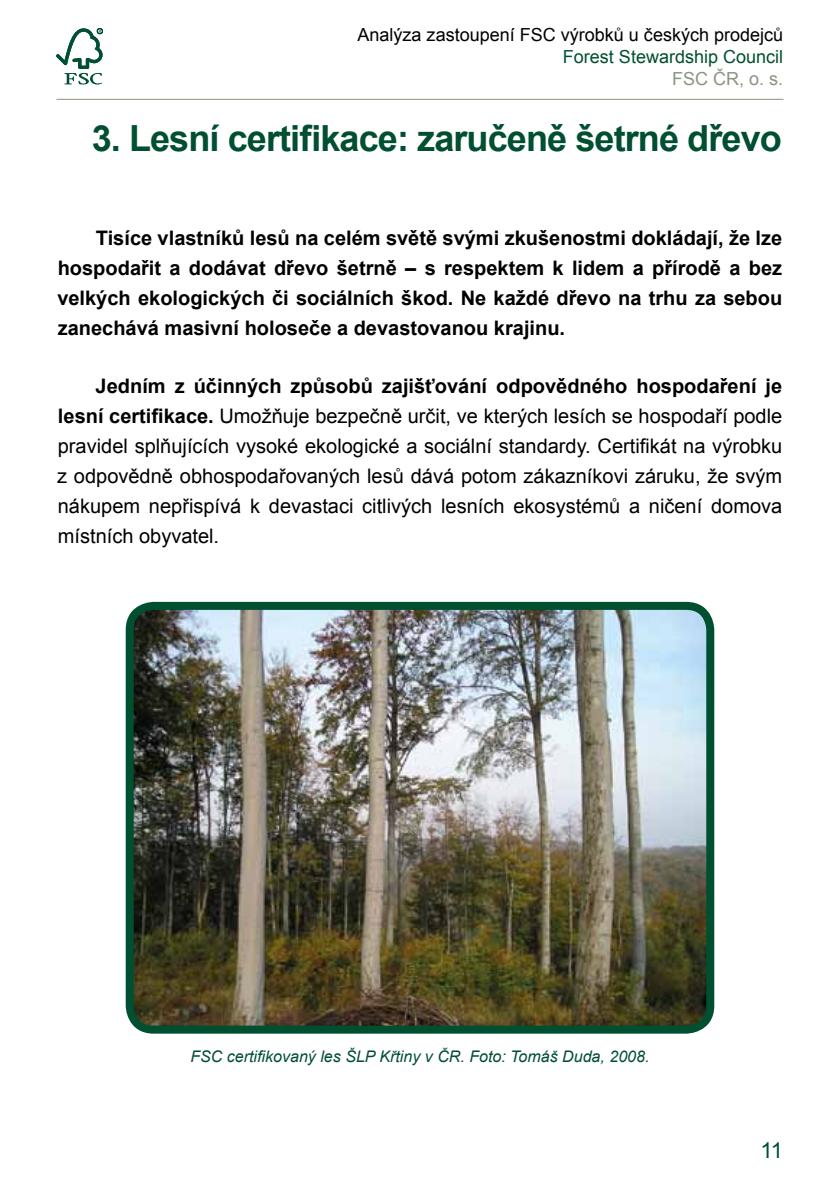
<style>
.page{position:relative;width:840px;height:1191px;background:#fff}
.page>*{position:absolute;margin:0;border:0;box-sizing:border-box;transform-origin:0 0}
.t1{font:700 36px "Arial";letter-spacing:-.025em;color:#004f30}
.t2{font:22px "Arial";color:#004f30}
.t3{font:20px/30px "Arial";color:#000;text-align:justify}
.t4{font:700 20px/30px "Arial";color:#000;text-align:justify}
.t5{font:18px "Arial";color:#000}
.t6{font:18px "Arial";color:#004f30}
.t7{font:18px "Arial";color:#899580}
.t8{font:italic 16px "Arial";color:#004f30}
.s1{font-weight:700}
</style>
<div class="page">
<svg style="left:56px;top:28px;width:47px;height:56px"></svg>
<hr style="left:56px;top:99px;width:727px;height:1px;background:#899580">
<img style="left:135px;top:607px;width:574px;height:422px">
<div style="left:126px;top:602px;width:587px;height:431px;border:8px solid #004f30;border-radius:24px"></div>
<p class="t5" style="left:357px;top:23px;width:427px">Analýza zastoupení FSC výrobků u českých prodejců</p>
<p class="t6" style="left:562px;top:45px;width:222px">Forest Stewardship Council</p>
<p class="t7" style="left:671px;top:67px;width:113px">FSC ČR, o. s.</p>
<h1 class="t1" style="left:92px;top:114px;width:691px">3. Lesní certifikace: zaručeně šetrné dřevo</h1>
<p class="t4" style="left:57px;top:224px;width:726px;text-indent:38px">Tisíce vlastníků lesů na celém světě svými zkušenostmi dokládají, že lze hospodařit a dodávat dřevo šetrně – s respektem k lidem a přírodě a bez velkých ekologických či sociálních škod. Ne každé dřevo na trhu za sebou zanechává masivní holoseče a devastovanou krajinu.</p>
<p class="t3" style="left:57px;top:371px;width:726px;text-indent:39px"><span class="s1">Jedním z účinných způsobů zajišťování odpovědného hospodaření je lesní certifikace.</span> Umožňuje bezpečně určit, ve kterých lesích se hospodaří podle pravidel splňujících vysoké ekologické a sociální standardy. Certifikát na výrobku z odpovědně obhospodařovaných lesů dává potom zákazníkovi záruku, že svým nákupem nepřispívá k devastaci citlivých lesních ekosystémů a ničení domova místních obyvatel.</p>
<p class="t8" style="left:190px;top:1046px;width:460px">FSC certifikovaný les ŠLP Křtiny v ČR. Foto: Tomáš Duda, 2008.</p>
<p class="t2" style="left:760px;top:1136px;width:24px">11</p>
</div>
